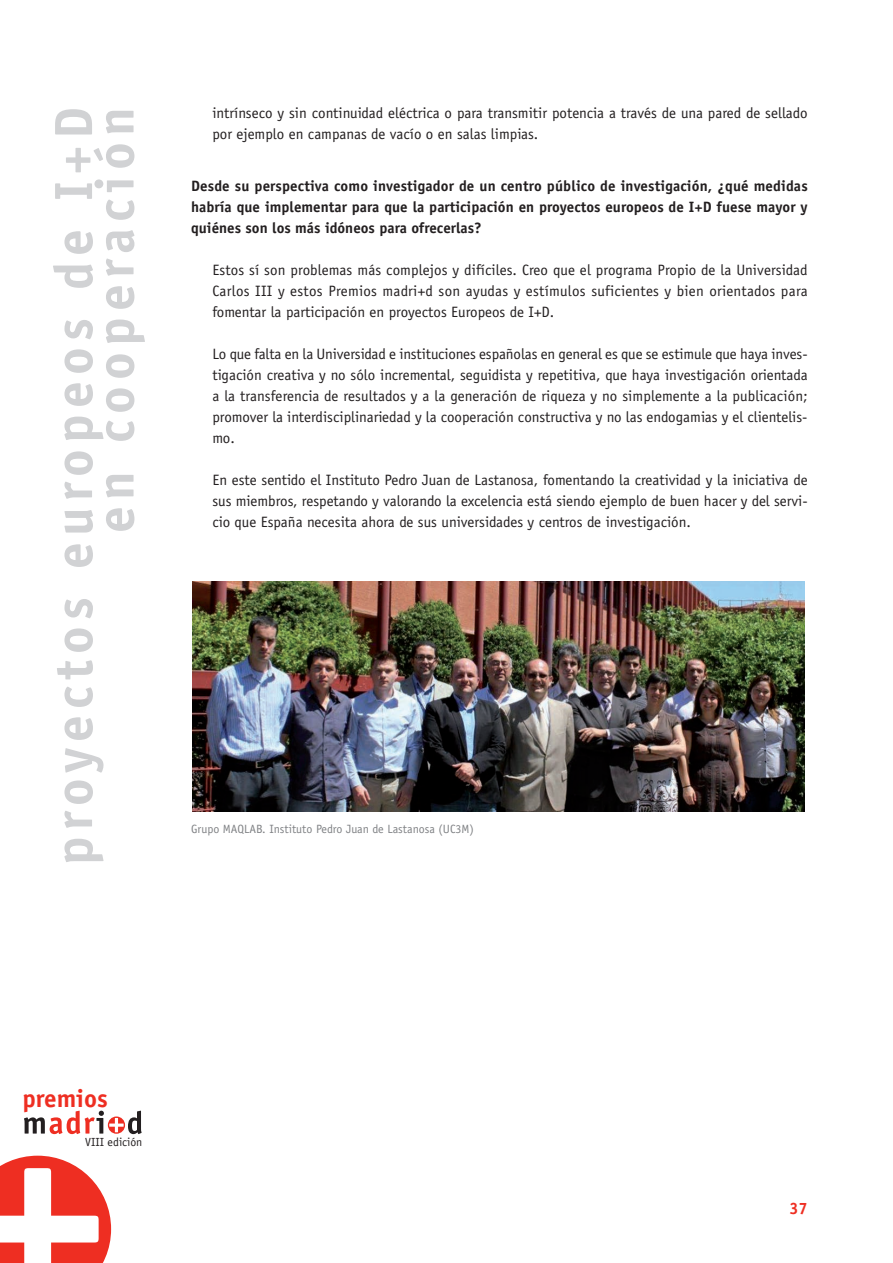
<style>
.page{position:relative;width:893px;height:1263px;background:#fff}
.page>*{position:absolute;margin:0;border:0;box-sizing:border-box;transform-origin:0 0}
.t1{font:700 54px/41.4px "Officina Sans";letter-spacing:.11em;color:#d1d2d4;text-align:right}
.t2{font:700 25.05px "Officina Sans";color:#ee2e22}
.t3{font:700 16.5px "Officina Sans";color:#ee2e22}
.t4{font:15px/21px "Officina Sans";color:#231f20;text-align:justify}
.t5{font:700 15px/21px "Officina Sans";color:#231f20;text-align:justify}
.t6{font:12px "Officina Sans";color:#808285}
.t7{font:11.85px "Officina Sans";color:#231f20}
</style>
<div class="page">
<img style="left:193px;top:581px;width:612px;height:230px">
<svg style="left:0;top:1156px;width:111px;height:107px"></svg>
<svg style="left:24px;top:1111px;width:118px;height:23px"></svg>
<h1 class="t1" style="left:58px;top:865px;width:760px;rotate:-90deg">proyectos europeos de I+D en cooperación</h1>
<p class="t4" style="left:212px;top:103px;width:597px">intrínseco y sin continuidad eléctrica o para transmitir potencia a través de una pared de sellado por ejemplo en campanas de vacío o en salas limpias.</p>
<p class="t5" style="left:191px;top:177px;width:618px">Desde su perspectiva como investigador de un centro público de investigación, ¿qué medidas habría que implementar para que la participación en proyectos europeos de I+D fuese mayor y quiénes son los más idóneos para ofrecerlas?</p>
<p class="t4" style="left:212px;top:261px;width:597px">Estos sí son problemas más complejos y difíciles. Creo que el programa Propio de la Universidad Carlos III y estos Premios madri+d son ayudas y estímulos suficientes y bien orientados para fomentar la participación en proyectos Europeos de I+D.</p>
<p class="t4" style="left:212px;top:345px;width:597px">Lo que falta en la Universidad e instituciones españolas en general es que se estimule que haya inves&shy;tigación creativa y no sólo incremental, seguidista y repetitiva, que haya investigación orientada a la transferencia de resultados y a la generación de riqueza y no simplemente a la publicación; promover la interdisciplinariedad y la cooperación constructiva y no las endogamias y el clientelis&shy;mo.</p>
<p class="t4" style="left:212px;top:471px;width:597px">En este sentido el Instituto Pedro Juan de Lastanosa, fomentando la creatividad y la iniciativa de sus miembros, respetando y valorando la excelencia está siendo ejemplo de buen hacer y del servi&shy;cio que España necesita ahora de sus universidades y centros de investigación.</p>
<p class="t6" style="left:191px;top:825px;width:284px">Grupo MAQLAB. Instituto Pedro Juan de Lastanosa (UC3M)</p>
<h2 class="t2" style="left:22px;top:1089px;width:87px">premios</h2>
<p class="t7" style="left:85px;top:1137px;width:59px">VIII edición</p>
<p class="t3" style="left:789px;top:1202px;width:20px">37</p>
</div>
